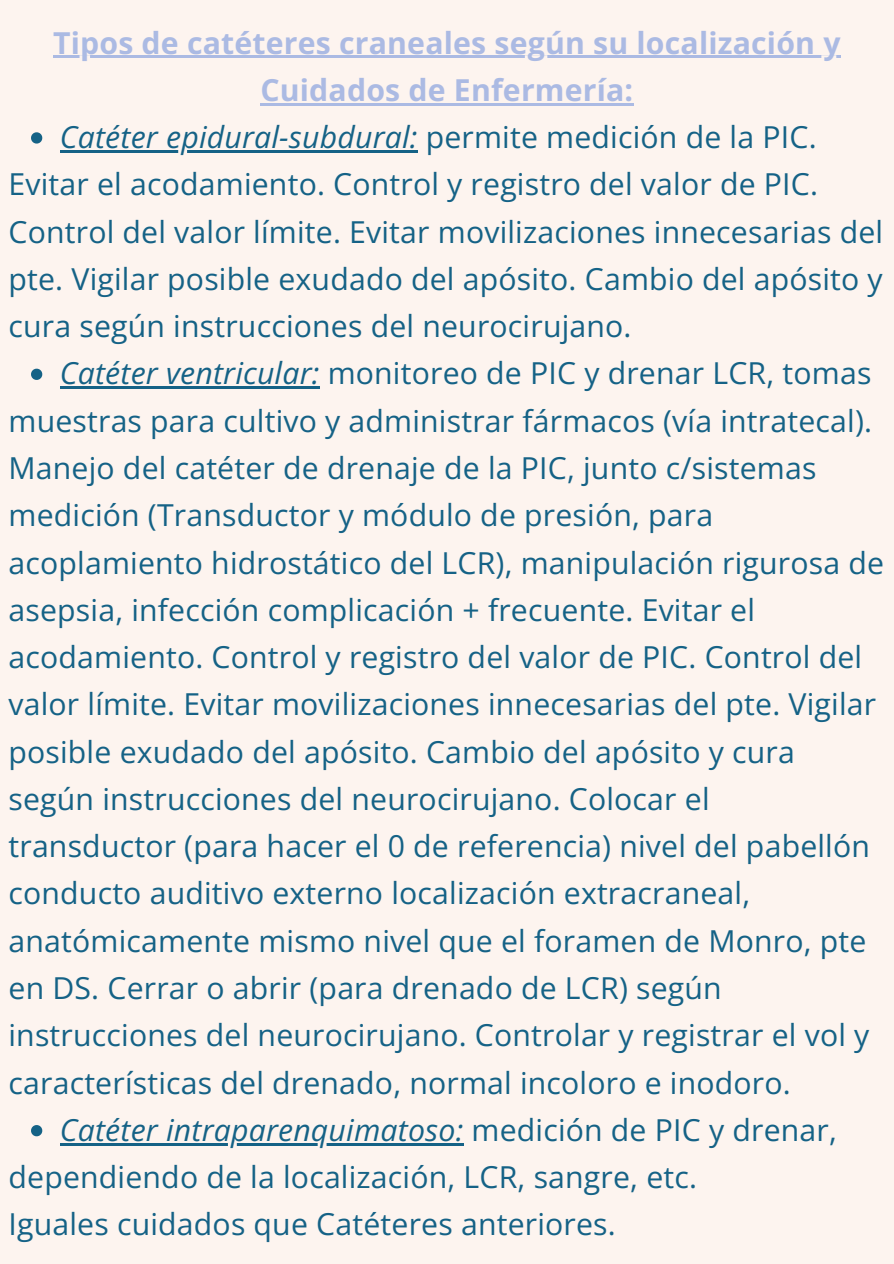
<style>
.page{position:relative;width:894px;height:1264px;background:#fff}
.page>*{position:absolute;margin:0;border:0;box-sizing:border-box;transform-origin:0 0}
.t1{font:30.15px/47.2px "Open Sans";letter-spacing:.005em;color:#156286}
.t2{font:italic 30.15px "Open Sans";letter-spacing:.005em;color:#156286}
.t3{font:700 30.15px/47.2px "Open Sans";letter-spacing:.005em;color:#abbae3;text-align:center}
.s1{font-style:normal}
.s2{font-style:italic}
</style>
<div class="page">
<div style="left:0;top:0;width:893px;height:1263px;background:#fdf4ef"></div>
<hr style="left:53px;top:56px;width:787px;height:2px;background:#abbae3">
<hr style="left:260px;top:103px;width:373px;height:2px;background:#abbae3">
<svg style="left:31px;top:132px;width:11px;height:11px"></svg>
<hr style="left:60px;top:150px;width:357px;height:2px;background:#156286">
<svg style="left:31px;top:368px;width:11px;height:12px"></svg>
<hr style="left:60px;top:386px;width:259px;height:3px;background:#156286">
<svg style="left:31px;top:1125px;width:11px;height:11px"></svg>
<hr style="left:60px;top:1142px;width:403px;height:3px;background:#156286">
<h1 class="t3" style="left:53px;top:18px;width:788px">Tipos de catéteres craneales según su localización y<br>Cuidados de Enfermería:</h1>
<p class="t2" style="left:60px;top:116px;width:758px">Catéter epidural-subdural: <span class="s1">permite medición de la PIC.</span></p>
<p class="t1" style="left:9px;top:160px;width:875px">Evitar el acodamiento. Control y registro del valor de PIC.<br>Control del valor límite. Evitar movilizaciones innecesarias del pte. Vigilar posible exudado del apósito. Cambio del apósito y cura según instrucciones del neurocirujano.</p>
<p class="t1" style="left:60px;top:349px;width:812px"><span class="s2">Catéter ventricular:</span> monitoreo de PIC y drenar LCR, tomas</p>
<p class="t1" style="left:9px;top:396px;width:864px">muestras para cultivo y administrar fármacos (vía intratecal).</p>
<p class="t1" style="left:9px;top:443px;width:876px">Manejo del catéter de drenaje de la PIC, junto c/sistemas medición (Transductor y módulo de presión, para acoplamiento hidrostático del LCR), manipulación rigurosa de asepsia, infección complicación + frecuente. Evitar el acodamiento. Control y registro del valor de PIC. Control del valor límite. Evitar movilizaciones innecesarias del pte. Vigilar posible exudado del apósito. Cambio del apósito y cura según instrucciones del neurocirujano. Colocar el transductor (para hacer el 0 de referencia) nivel del pabellón conducto auditivo externo localización extracraneal, anatómicamente mismo nivel que el foramen de Monro, pte en DS. Cerrar o abrir (para drenado de LCR) según instrucciones del neurocirujano. Controlar y registrar el vol y características del drenado, normal incoloro e inodoro.</p>
<p class="t2" style="left:60px;top:1108px;width:778px">Catéter intraparenquimatoso: <span class="s1">medición de PIC y drenar,</span></p>
<p class="t1" style="left:9px;top:1152px;width:689px">dependiendo de la localización, LCR, sangre, etc.</p>
<p class="t1" style="left:9px;top:1199px;width:608px">Iguales cuidados que Catéteres anteriores.</p>
</div>
